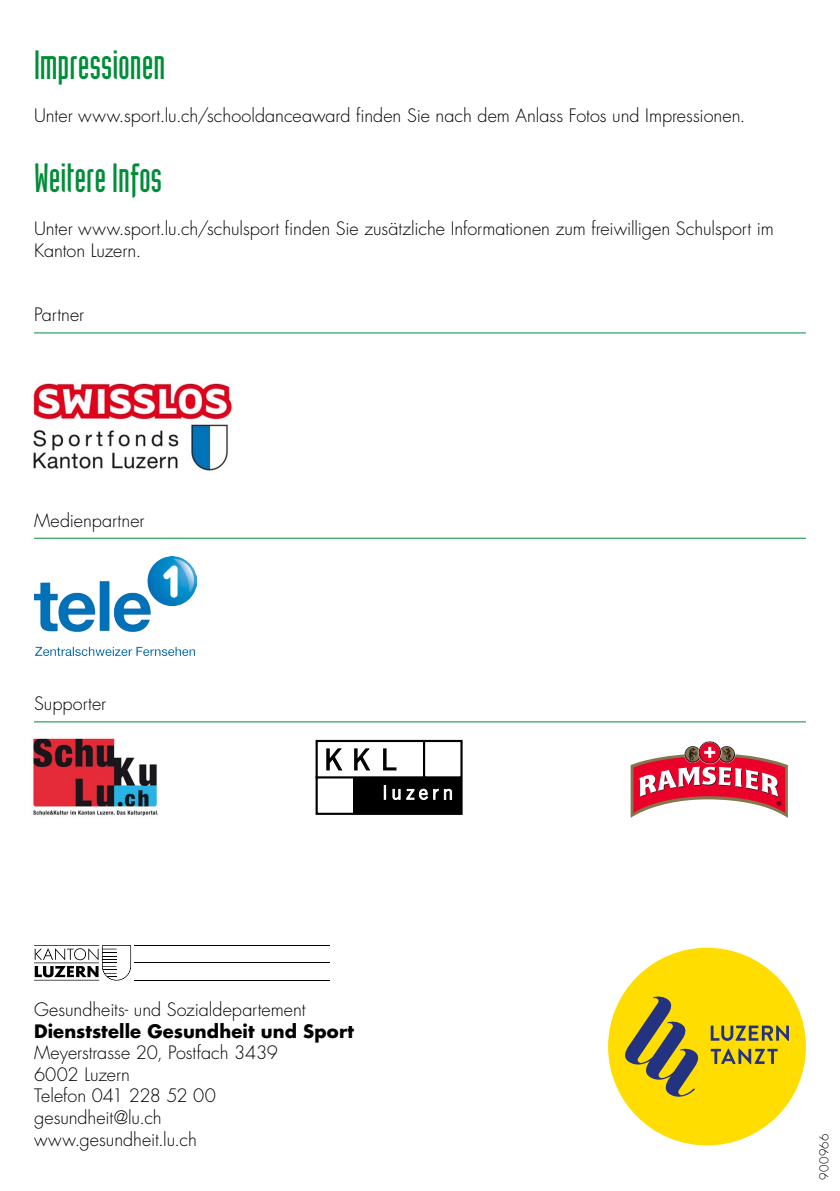
<style>
.page{position:relative;width:840px;height:1191px;background:#fff}
.page>*{position:absolute;margin:0;border:0;box-sizing:border-box;transform-origin:0 0}
.t1{font:40px "Industria LT Solid";color:#008d38}
.t2{font:300 18px/21.6px "Futura Luzern";color:#000}
.t3{font:700 18px "Futura Luzern";letter-spacing:.005em;color:#000}
.t4{font:300 12px "Futura Luzern";letter-spacing:.02em;color:#000}
</style>
<div class="page">
<div style="left:607px;top:947px;width:198px;height:198px;background:#fd0;border-radius:50%"></div>
<svg style="left:625px;top:996px;width:74px;height:100px"></svg>
<svg style="left:710px;top:1025px;width:78px;height:16px"></svg>
<svg style="left:710px;top:1048px;width:67px;height:16px"></svg>
<hr style="left:34px;top:332px;width:771px;height:1px;background:#008d38">
<hr style="left:34px;top:538px;width:771px;height:1px;background:#008d38">
<hr style="left:34px;top:721px;width:771px;height:1px;background:#008d38">
<img style="left:33px;top:383px;width:199px;height:88px">
<hr style="left:134px;top:962px;width:195px;height:1px;background:#000">
<hr style="left:134px;top:979px;width:195px;height:1px;background:#000">
<svg style="left:34px;top:945px;width:97px;height:35px"></svg>
<hr style="left:134px;top:945px;width:195px;height:1px;background:#000">
<img style="left:33px;top:738px;width:125px;height:78px">
<svg style="left:315px;top:740px;width:147px;height:75px"></svg>
<img style="left:34px;top:556px;width:162px;height:99px">
<svg style="left:630px;top:741px;width:157px;height:77px"></svg>
<h1 class="t1" style="left:34px;top:43px;width:133px">Impressionen</h1>
<p class="t2" style="left:34px;top:105px;width:712px">Unter www.sport.lu.ch/schooldanceaward finden Sie nach dem Anlass Fotos und Impressionen.</p>
<h1 class="t1" style="left:34px;top:155px;width:129px">Weitere Infos</h1>
<p class="t2" style="left:34px;top:218px;width:740px">Unter www.sport.lu.ch/schulsport finden Sie zusätzliche Informationen zum freiwilligen Schulsport im<br>Kanton Luzern.</p>
<p class="t2" style="left:34px;top:304px;width:52px">Partner</p>
<p class="t2" style="left:34px;top:510px;width:112px">Medienpartner</p>
<p class="t2" style="left:34px;top:693px;width:74px">Supporter</p>
<p class="t2" style="left:34px;top:999px;width:273px">Gesundheits- und Sozialdepartement</p>
<p class="t3" style="left:34px;top:1018px;width:321px">Dienststelle Gesundheit und Sport</p>
<p class="t2" style="left:34px;top:1042px;width:245px">Meyerstrasse 20, Postfach 3439<br>6002 Luzern<br>Telefon 041 228 52 00 gesundheit@lu.ch www.gesundheit.lu.ch</p>
<p class="t4" style="left:816px;top:1179px;width:47px;rotate:-90deg">900966</p>
</div>
